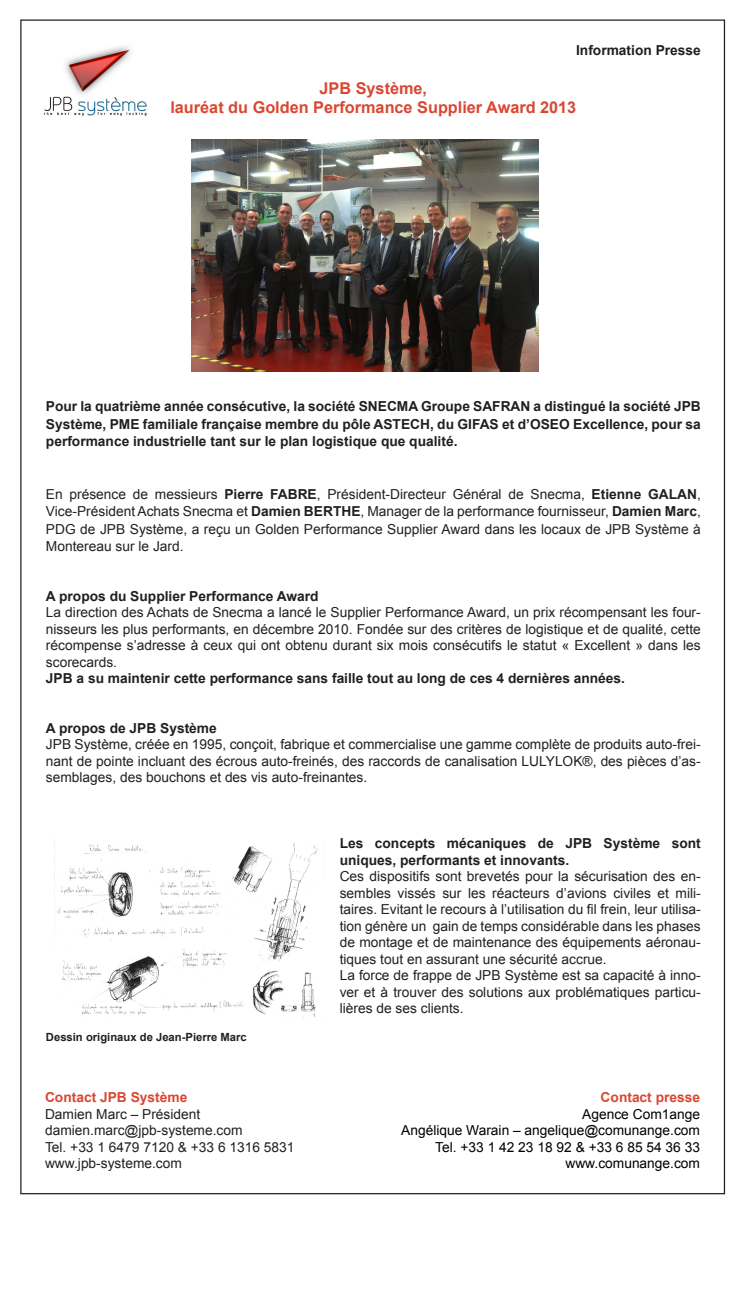
<style>
.page{position:relative;width:745px;height:1290px;background:#fff}
.page>*{position:absolute;margin:0;border:0;box-sizing:border-box;transform-origin:0 0}
.t1{font:700 16.25px "Arial";color:#da4732}
.t2{font:13.75px/16.5px "Arial";color:#231f20;text-align:justify}
.t3{font:700 13.75px/17.5px "Arial";color:#231f20;text-align:justify}
.t4{font:13.75px "Arial";color:#000}
.t5{font:700 13.75px "Arial";color:#da4732}
.t6{font:700 11.25px "Arial";color:#231f20}
.s1{font-weight:700}
</style>
<div class="page">
<img style="left:44px;top:46px;width:103px;height:70px">
<img style="left:54px;top:839px;width:263px;height:181px">
<img style="left:191px;top:139px;width:347px;height:232px">
<p class="t3" style="left:575px;top:42px;width:126px">Information Presse</p>
<p class="t1" style="left:319px;top:77px;width:109px">JPB Système,</p>
<p class="t1" style="left:170px;top:97px;width:407px">lauréat du Golden Performance Supplier Award 2013</p>
<p class="t3" style="left:46px;top:398px;width:656px">Pour la quatrième année consécutive, la société SNECMA Groupe SAFRAN a distingué la société JPB Système, PME familiale française membre du pôle ASTECH, du GIFAS et d’OSEO Excellence, pour sa performance industrielle tant sur le plan logistique que qualité.</p>
<p class="t2" style="left:46px;top:485px;width:656px;line-height:17.5px">En présence de messieurs <span class="s1">Pierre FABRE</span>, Président-Directeur Général de Snecma, <span class="s1">Etienne GALAN</span>, Vice-Président Achats Snecma et <span class="s1">Damien BERTHE</span>, Manager de la performance fournisseur, <span class="s1">Damien Marc</span>, PDG de JPB Système, a reçu un Golden Performance Supplier Award dans les locaux de JPB Système à Montereau sur le Jard.</p>
<p class="t3" style="left:46px;top:588px;width:274px">A propos du Supplier Performance Award</p>
<p class="t2" style="left:46px;top:604px;width:656px">La direction des Achats de Snecma a lancé le Supplier Performance Award, un prix récompensant les four&shy;nisseurs les plus performants, en décembre 2010. Fondée sur des critères de logistique et de qualité, cette récompense s’adresse à ceux qui ont obtenu durant six mois consécutifs le statut « Excellent » dans les scorecards.</p>
<p class="t3" style="left:46px;top:670px;width:580px">JPB a su maintenir cette performance sans faille tout au long de ces 4 dernières années.</p>
<p class="t3" style="left:46px;top:720px;width:172px">A propos de JPB Système</p>
<p class="t2" style="left:46px;top:736px;width:656px">JPB Système, créée en 1995, conçoit, fabrique et commercialise une gamme complète de produits auto-frei&shy;nant de pointe incluant des écrous auto-freinés, des raccords de canalisation LULYLOK®, des pièces d’as&shy;semblages, des bouchons et des vis auto-freinantes.</p>
<p class="t6" style="left:46px;top:1030px;width:202px">Dessin originaux de Jean-Pierre Marc</p>
<p class="t5" style="left:45px;top:1088px;width:144px">Contact JPB Système</p>
<p class="t2" style="left:45px;top:1106px;width:157px">Damien Marc – Président</p>
<p class="t2" style="left:45px;top:1122px;width:199px">damien.marc@jpb-systeme.com</p>
<p class="t2" style="left:45px;top:1139px;width:251px">Tel. +33 1 6479 7120 &amp; +33 6 1316 5831</p>
<p class="t2" style="left:45px;top:1155px;width:138px">www.jpb-systeme.com</p>
<p class="t3" style="left:339px;top:836px;width:362px;line-height:16.5px">Les concepts mécaniques de JPB Système sont uniques, performants et innovants.</p>
<p class="t2" style="left:339px;top:868px;width:362px">Ces dispositifs sont brevetés pour la sécurisation des en&shy;sembles vissés sur les réacteurs d’avions civiles et mili&shy;taires. Evitant le recours à l’utilisation du fil frein, leur utilisa&shy;tion génère un gain de temps considérable dans les phases de montage et de maintenance des équipements aéronau&shy;tiques tout en assurant une sécurité accrue.</p>
<p class="t2" style="left:339px;top:967px;width:362px">La force de frappe de JPB Système est sa capacité à inno&shy;ver et à trouver des solutions aux problématiques particu&shy;lières de ses clients.</p>
<p class="t5" style="left:600px;top:1088px;width:101px">Contact presse</p>
<p class="t4" style="left:582px;top:1105px;width:119px">Agence Com1ange</p>
<p class="t4" style="left:401px;top:1121px;width:300px">Angélique Warain – angelique@comunange.com</p>
<p class="t4" style="left:435px;top:1138px;width:266px">Tel. +33 1 42 23 18 92 &amp; +33 6 85 54 36 33</p>
<p class="t4" style="left:565px;top:1154px;width:136px">www.comunange.com</p>
</div>
